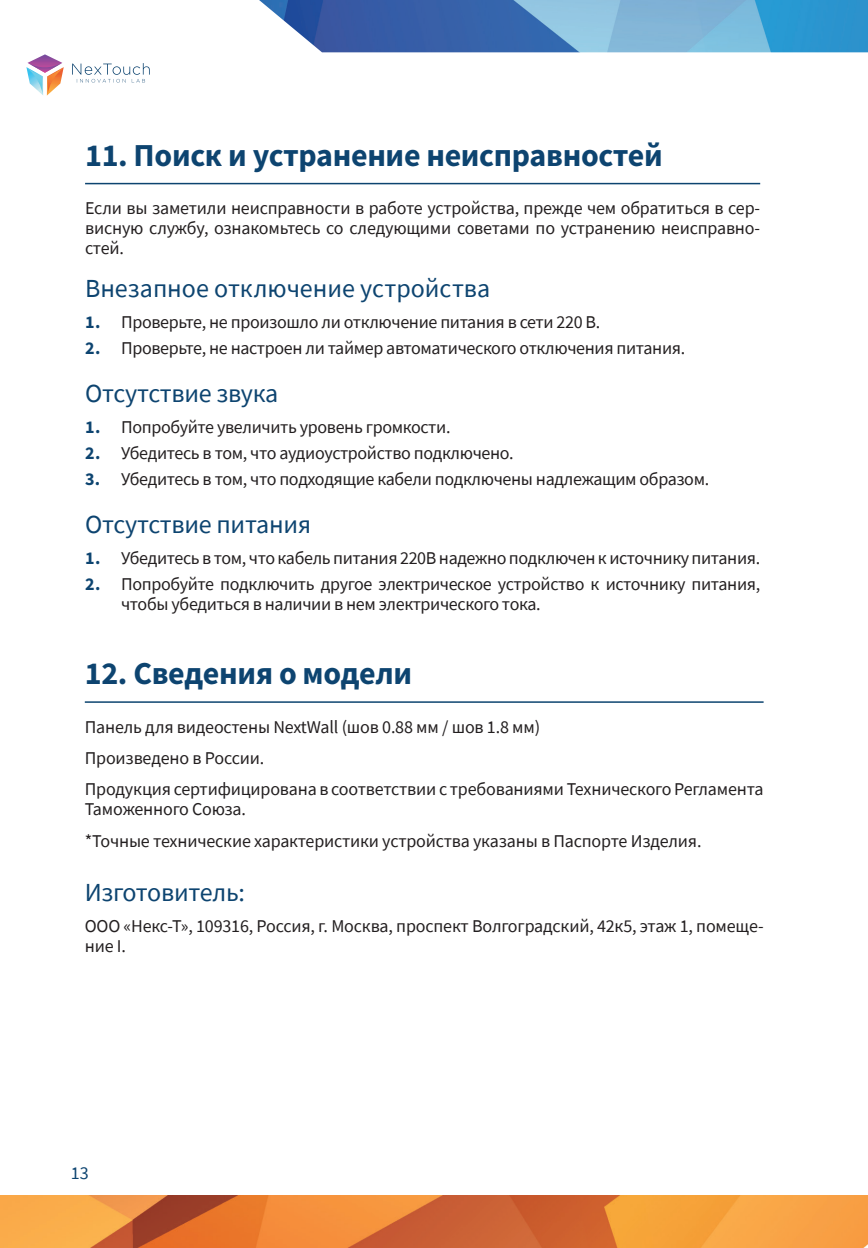
<style>
.page{position:relative;width:868px;height:1248px;background:#fff}
.page>*{position:absolute;margin:0;border:0;box-sizing:border-box;transform-origin:0 0}
.Заголовок_с_подчёрки{font:700 32px "Source Sans Pro";letter-spacing:-.01em;color:#0d4470}
.подзаголовок_синий_1{font:26px "Source Sans Pro";letter-spacing:-.01em;color:#0d4470}
.отбивки_по_4{font:26px "Source Sans Pro";color:#0d4470}
.основной_текст_9{font:18px/20px "Source Sans Pro";letter-spacing:-.02em;color:#231f20}
.t1{font:18px "Source Sans Pro";color:#0d4470}
.s1{font-weight:700;color:#0d4470}
</style>
<div class="page">
<img style="left:28px;top:54px;width:34px;height:9px">
<img style="left:28px;top:63px;width:34px;height:10px">
<img style="left:47px;top:67px;width:17px;height:29px">
<img style="left:48px;top:68px;width:15px;height:27px">
<img style="left:26px;top:67px;width:17px;height:3px">
<img style="left:27px;top:68px;width:16px;height:27px">
<svg style="left:72px;top:63px;width:78px;height:20px"></svg>
<img style="left:259px;top:0;width:608px;height:52px">
<img style="left:0;top:1195px;width:867px;height:52px">
<hr style="left:85px;top:183px;width:675px;height:1px;background:#0d4470">
<hr style="left:85px;top:701px;width:678px;height:1px;background:#0d4470">
<p class="Заголовок_с_подчёрки" style="left:85px;top:133px;width:579px">11. Поиск и устранение неисправностей</p>
<p class="основной_текст_9" style="left:85px;top:198px;width:676px;text-align:justify">Если вы заметили неисправности в работе устройства, прежде чем обратиться в сер&shy;висную службу, ознакомьтесь со следующими советами по устранению неисправно&shy;стей.</p>
<p class="отбивки_по_4" style="left:85px;top:271px;width:406px">Внезапное отключение устройства</p>
<p class="основной_текст_9" style="left:85px;top:312px;width:516px"><span class="s1">1.</span> Проверьте, не произошло ли отключение питания в сети 220 В.</p>
<p class="основной_текст_9" style="left:85px;top:338px;width:601px"><span class="s1">2.</span> Проверьте, не настроен ли таймер автоматического отключения питания.</p>
<p class="подзаголовок_синий_1" style="left:85px;top:377px;width:195px">Отсутствие звука</p>
<p class="основной_текст_9" style="left:85px;top:417px;width:367px"><span class="s1">1.</span> Попробуйте увеличить уровень громкости.</p>
<p class="основной_текст_9" style="left:85px;top:443px;width:430px"><span class="s1">2.</span> Убедитесь в том, что аудиоустройство подключено.</p>
<p class="основной_текст_9" style="left:85px;top:468px;width:625px"><span class="s1">3.</span> Убедитесь в том, что подходящие кабели подключены надлежащим образом.</p>
<p class="подзаголовок_синий_1" style="left:85px;top:508px;width:227px">Отсутствие питания</p>
<p class="основной_текст_9" style="left:85px;top:548px;width:676px"><span class="s1">1.</span> Убедитесь в том, что кабель питания 220В надежно подключен к источнику питания.</p>
<p class="основной_текст_9" style="left:121px;top:574px;width:640px;text-indent:-36px"><span class="s1">2.</span> Попробуйте подключить другое электрическое устройство к источнику питания, чтобы убедиться в наличии в нем электрического тока.</p>
<p class="Заголовок_с_подчёрки" style="left:85px;top:652px;width:329px">12. Сведения о модели</p>
<p class="основной_текст_9" style="left:85px;top:716px;width:457px">Панель для видеостены NextWall (шов 0.88 мм / шов 1.8 мм)</p>
<p class="основной_текст_9" style="left:85px;top:748px;width:181px">Произведено в России.</p>
<p class="основной_текст_9" style="left:85px;top:779px;width:680px">Продукция сертифицирована в соответствии с требованиями Технического Регламента<br>Таможенного Союза.</p>
<p class="основной_текст_9" style="left:85px;top:830px;width:618px">*Точные технические характеристики устройства указаны в Паспорте Изделия.</p>
<p class="подзаголовок_синий_1" style="left:85px;top:875px;width:162px">Изготовитель:</p>
<p class="основной_текст_9" style="left:85px;top:915px;width:680px">ООО «Некс-Т», 109316, Россия, г. Москва, проспект Волгоградский, 42к5, этаж 1, помеще&shy;ние I.</p>
<p class="t1" style="left:71px;top:1160px;width:19px">13</p>
</div>
